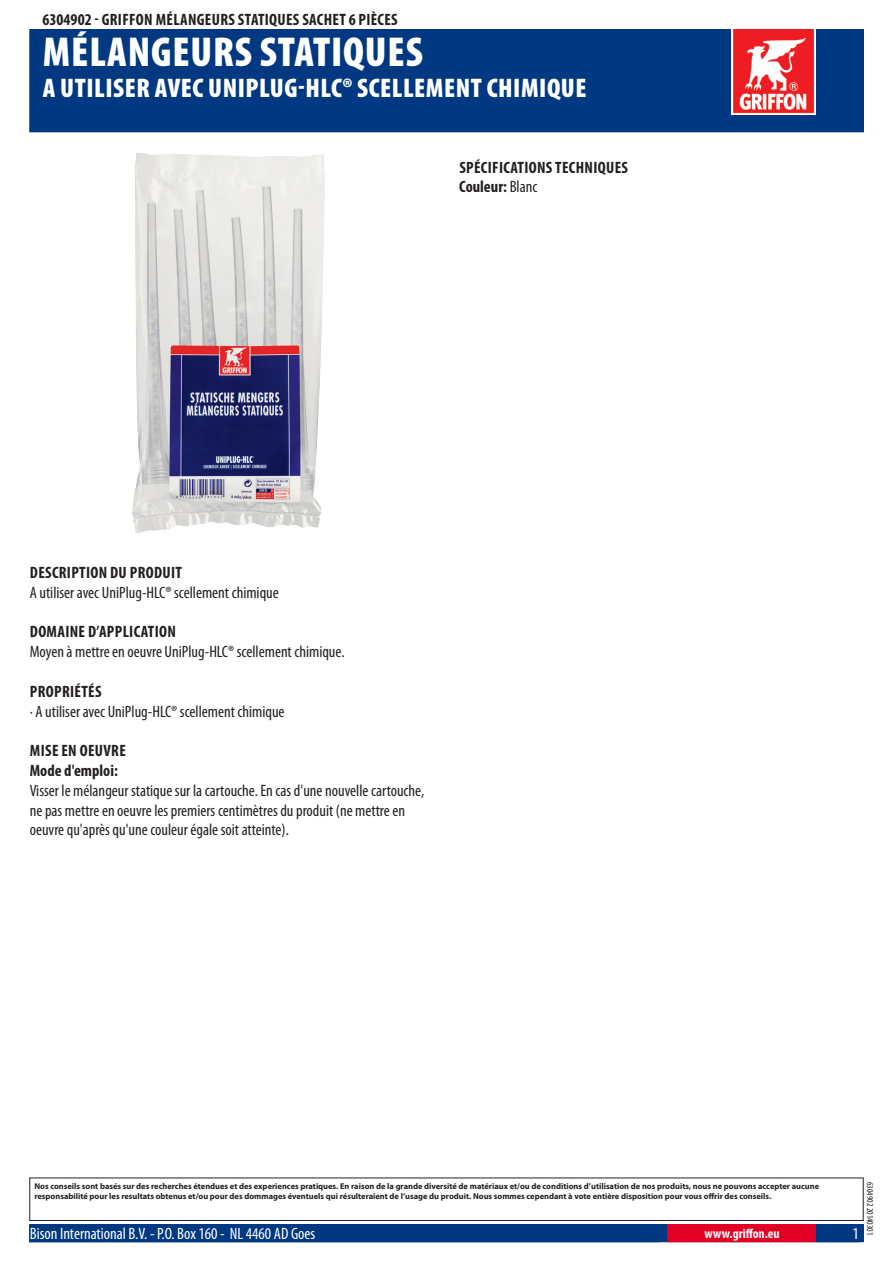
<style>
.page{position:relative;width:893px;height:1263px;background:#fff}
.page>*{position:absolute;margin:0;border:0;box-sizing:border-box;transform-origin:0 0}
.PageHeader{font:900 condensed 42px "Myriad Pro";letter-spacing:.02em;color:#fff}
.PageSubheader{font:900 condensed 27px "Myriad Pro";letter-spacing:.02em;color:#fff}
.Regular{font:condensed 16.5px/19.8px "Myriad Pro";color:#231f20}
.TOCItem{font:700 condensed 16.5px "Myriad Pro";letter-spacing:.02em;color:#231f20}
.ContactData{font:condensed 16.5px "Myriad Pro";color:#fff}
.Regular-2{font:700 condensed 16.5px "Myriad Pro";color:#231f20}
.URL{font:700 condensed 13.5px "Myriad Pro";color:#fff}
.Revisie{font:condensed 9px "Myriad Pro";color:#231f20}
.Disclaimer{font:700 8.4px/10.1px "Myriad Pro";color:#231f20}
.s1{font-weight:400}
</style>
<div class="page">
<div style="left:30px;top:30px;width:833px;height:102px;background:#003882"></div>
<img style="left:731px;top:30px;width:85px;height:85px">
<div style="left:29px;top:1177px;width:835px;height:44px;border:1px solid #231f20"></div>
<div style="left:30px;top:1225px;width:833px;height:17px;background:#003882"></div>
<div style="left:29px;top:1224px;width:835px;height:18px;border:1px solid #003882"></div>
<div style="left:668px;top:1225px;width:148px;height:17px;background:#e20025"></div>
<div style="left:667px;top:1224px;width:150px;height:18px;border:1px solid #e20025"></div>
<img style="left:132px;top:152px;width:193px;height:381px">
<p class="TOCItem" style="left:43px;top:9px;width:357px">6304902 - GRIFFON MÉLANGEURS STATIQUES SACHET 6 PIÈCES</p>
<p class="PageHeader" style="left:43px;top:25px;width:381px">MÉLANGEURS STATIQUES</p>
<p class="PageSubheader" style="left:43px;top:70px;width:545px">A UTILISER AVEC UNIPLUG-HLC® SCELLEMENT CHIMIQUE</p>
<p class="TOCItem" style="left:459px;top:157px;width:170px">SPÉCIFICATIONS TECHNIQUES</p>
<p class="Regular-2" style="left:459px;top:176px;width:80px">COULEUR: <span class="s1">Blanc</span></p>
<p class="TOCItem" style="left:30px;top:562px;width:154px">DESCRIPTION DU PRODUIT</p>
<p class="Regular" style="left:30px;top:582px;width:251px">A utiliser avec UniPlug-HLC® scellement chimique</p>
<p class="TOCItem" style="left:30px;top:621px;width:147px">DOMAINE D’APPLICATION</p>
<p class="Regular" style="left:30px;top:642px;width:316px">Moyen à mettre en oeuvre UniPlug-HLC® scellement chimique.</p>
<p class="TOCItem" style="left:30px;top:681px;width:73px">PROPRIÉTÉS</p>
<p class="Regular" style="left:30px;top:701px;width:256px">· A utiliser avec UniPlug-HLC® scellement chimique</p>
<p class="TOCItem" style="left:30px;top:740px;width:97px">MISE EN OEUVRE</p>
<p class="Regular-2" style="left:30px;top:760px;width:90px">MODE D'EMPLOI:</p>
<p class="Regular" style="left:30px;top:780px;width:396px">Visser le mélangeur statique sur la cartouche. En cas d'une nouvelle cartouche, ne pas mettre en oeuvre les premiers centimètres du produit (ne mettre en oeuvre qu'après qu'une couleur égale soit atteinte).</p>
<p class="Disclaimer" style="left:34px;top:1181px;width:786px">Nos conseils sont basés sur des recherches étendues et des experiences pratiques. En raison de la grande diversité de matériaux et/ou de conditions d’utilisation de nos produits, nous ne pouvons accepter aucune responsabilité pour les resultats obtenus et/ou pour des dommages éventuels qui résulteraient de l’usage du produit. Nous sommes cependant à vote entière disposition pour vous offrir des conseils.</p>
<p class="ContactData" style="left:30px;top:1224px;width:287px">Bison International B.V. - P.O. Box 1 60 - NL 4460 AD Goes</p>
<p class="URL" style="left:704px;top:1225px;width:77px">WWW.GRIFFON.EU</p>
<p class="Revisie" style="left:875px;top:1182px;width:53px;rotate:90deg">6304902 201 40301</p>
</div>
